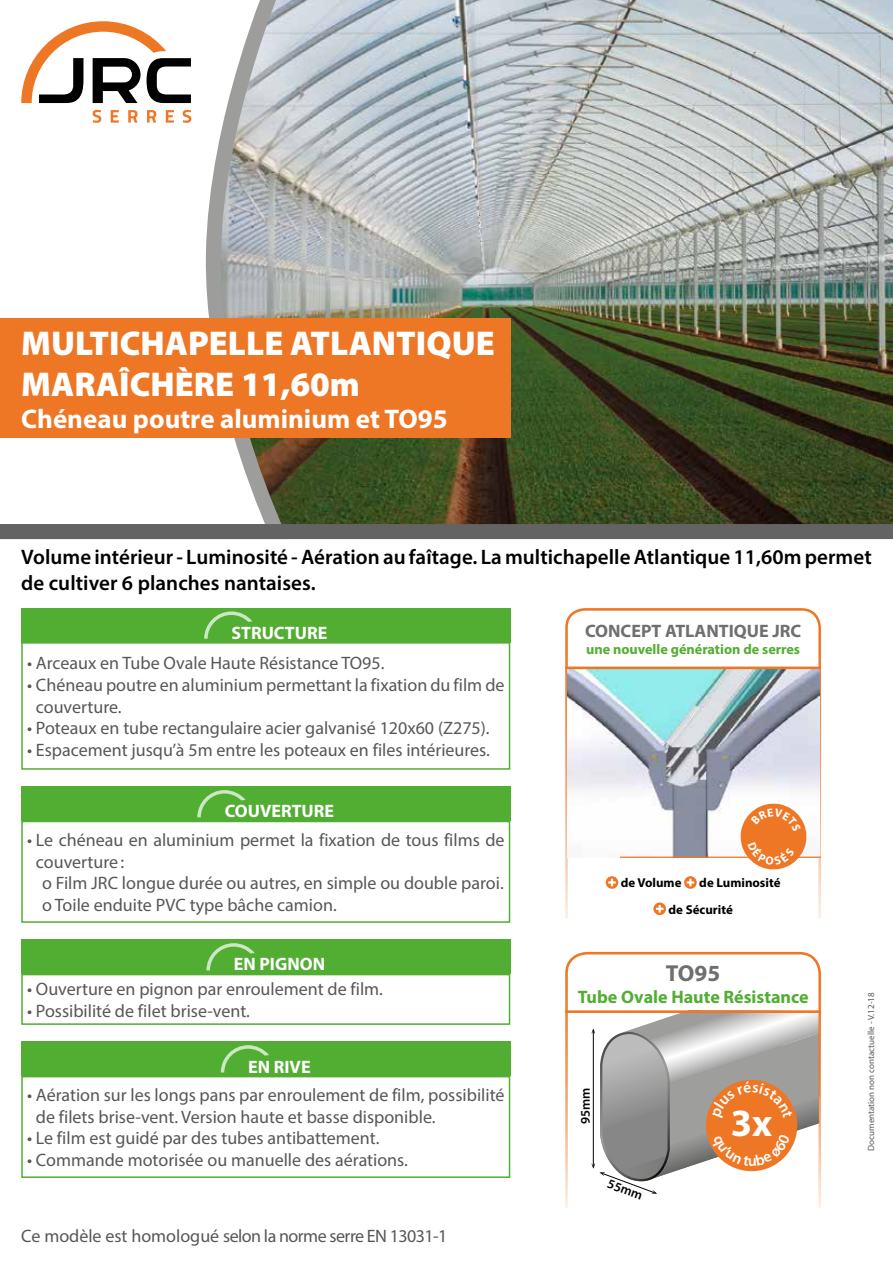
<style>
.page{position:relative;width:893px;height:1263px;background:#fff}
.page>*{position:absolute;margin:0;border:0;box-sizing:border-box;transform-origin:0 0}
.t1{font:700 38.7px "Myriad Pro";color:#fff}
.t2{font:900 34.5px/41.4px "Myriad Pro";color:#fff}
.t3{font:700 27px "Myriad Pro";color:#fff}
.t4{font:700 23.25px "Myriad Pro";color:#706f6f}
.t5{font:600 21px/25.2px "Myriad Pro";letter-spacing:.005em;color:#000}
.t6{font:18px/21.6px "Myriad Pro";color:#575756}
.t7{font:18px "Myriad Pro";letter-spacing:-.025em;color:#575756}
.t8{font:700 18px "Myriad Pro";color:#fff}
.t9{font:700 18px "Myriad Pro";color:#52ae32}
.t10{font:700 18px "Myriad Pro";color:#706f6f}
.t11{font:700 14.25px "Myriad Pro";color:#52ae32}
.t12{font:600 13.2px "Myriad Pro";color:#000}
.t13{font:700 12.9px/26.2px "Myriad Pro";color:#000}
.t14{font:9px "Myriad Pro";color:#575756}
</style>
<div class="page">
<img style="left:299px;top:0;width:594px;height:524px">
<svg style="left:0;top:0;width:299px;height:540px"></svg>
<svg style="left:93px;top:110px;width:8px;height:13px"></svg>
<svg style="left:111px;top:110px;width:8px;height:13px"></svg>
<svg style="left:128px;top:110px;width:10px;height:13px"></svg>
<svg style="left:147px;top:110px;width:9px;height:13px"></svg>
<svg style="left:166px;top:110px;width:8px;height:13px"></svg>
<svg style="left:183px;top:110px;width:8px;height:13px"></svg>
<svg style="left:21px;top:21px;width:170px;height:82px"></svg>
<div style="left:0;top:319px;width:510px;height:119px;background:#ee7726"></div>
<div style="left:21px;top:642px;width:489px;height:128px;border:2px solid #52ae32"></div>
<div style="left:21px;top:608px;width:489px;height:34px;background:#52ae32"></div>
<svg style="left:204px;top:611px;width:49px;height:28px"></svg>
<div style="left:21px;top:821px;width:489px;height:102px;border:2px solid #52ae32"></div>
<div style="left:21px;top:787px;width:489px;height:34px;background:#52ae32"></div>
<svg style="left:197px;top:790px;width:49px;height:27px"></svg>
<div style="left:21px;top:974px;width:489px;height:51px;border:2px solid #52ae32"></div>
<div style="left:21px;top:940px;width:489px;height:34px;background:#52ae32"></div>
<svg style="left:206px;top:943px;width:49px;height:27px"></svg>
<div style="left:21px;top:1076px;width:489px;height:102px;border:2px solid #52ae32"></div>
<div style="left:21px;top:1042px;width:489px;height:34px;background:#52ae32"></div>
<svg style="left:221px;top:1045px;width:48px;height:27px"></svg>
<div style="left:0;top:524px;width:893px;height:15px;background:#646363"></div>
<svg style="left:565px;top:608px;width:257px;height:311px"></svg>
<img style="left:567px;top:669px;width:252px;height:188px">
<hr style="left:620px;top:856px;width:201px;height:2px;background:#ee7726">
<svg style="left:606px;top:876px;width:12px;height:13px"></svg>
<svg style="left:608px;top:879px;width:8px;height:7px"></svg>
<svg style="left:684px;top:876px;width:13px;height:13px"></svg>
<svg style="left:687px;top:879px;width:7px;height:7px"></svg>
<svg style="left:653px;top:902px;width:13px;height:13px"></svg>
<svg style="left:656px;top:905px;width:7px;height:7px"></svg>
<hr style="left:565px;top:666px;width:256px;height:3px;background:#ee7726">
<svg style="left:565px;top:951px;width:257px;height:257px"></svg>
<hr style="left:565px;top:1010px;width:256px;height:3px;background:#ee7726">
<svg style="left:738px;top:801px;width:71px;height:71px"></svg>
<svg style="left:591px;top:1010px;width:228px;height:184px"></svg>
<h2 class="t2" style="left:21px;top:321px;width:475px">MULTICHAPELLE ATLANTIQUE<br>MARAÎCHÈRE 11,60m</h2>
<h3 class="t3" style="left:21px;top:402px;width:428px">Chéneau poutre aluminium et TO95</h3>
<p class="t5" style="left:21px;top:544px;width:852px">Volume intérieur - Luminosité - Aération au faîtage. La multichapelle Atlantique 11,60m permet de cultiver 6 planches nantaises.</p>
<p class="t8" style="left:232px;top:621px;width:97px">STRUCTURE</p>
<p class="t6" style="left:27px;top:652px;width:359px">• Arceaux en Tube Ovale Haute Résistance TO95.</p>
<p class="t6" style="left:36px;top:674px;width:470px;text-indent:-9px">• Chéneau poutre en aluminium permettant la fixation du film de couverture.</p>
<p class="t6" style="left:27px;top:717px;width:464px">• Poteaux en tube rectangulaire acier galvanisé 120x60 (Z275).</p>
<p class="t6" style="left:27px;top:739px;width:464px">• Espacement jusqu’à 5m entre les poteaux en files intérieures.</p>
<p class="t8" style="left:225px;top:799px;width:111px">COUVERTURE</p>
<p class="t6" style="left:27px;top:829px;width:479px">• Le chéneau en aluminium permet la fixation de tous films de</p>
<p class="t6" style="left:36px;top:850px;width:90px">couverture:</p>
<p class="t6" style="left:42px;top:872px;width:463px">o Film JRC longue durée ou autres, en simple ou double paroi.</p>
<p class="t6" style="left:42px;top:894px;width:296px">o Toile enduite PVC type bâche camion.</p>
<p class="t8" style="left:234px;top:953px;width:93px">EN PIGNON</p>
<p class="t6" style="left:27px;top:978px;width:357px">• Ouverture en pignon par enroulement de film.</p>
<p class="t6" style="left:27px;top:1000px;width:224px">• Possibilité de filet brise-vent.</p>
<p class="t8" style="left:248px;top:1055px;width:64px">EN RIVE</p>
<p class="t6" style="left:36px;top:1084px;width:470px;text-indent:-9px">• Aération sur les longs pans par enroulement de film, possibilité de filets brise-vent. Version haute et basse disponible.</p>
<p class="t6" style="left:27px;top:1127px;width:354px">• Le film est guidé par des tubes antibattement.</p>
<p class="t6" style="left:27px;top:1149px;width:382px">• Commande motorisée ou manuelle des aérations.</p>
<p class="t7" style="left:21px;top:1225px;width:428px">Ce modèle est homologué selon la norme serre EN 13031-1</p>
<p class="t10" style="left:585px;top:620px;width:218px">CONCEPT ATLANTIQUE JRC</p>
<p class="t11" style="left:586px;top:640px;width:215px">une nouvelle génération de serres</p>
<p class="t13" style="left:621px;top:869px;width:62px">de Volume</p>
<p class="t13" style="left:669px;top:869px;width:113px;text-indent:31px">de Luminosité de Sécurité</p>
<p class="t4" style="left:666px;top:958px;width:56px">TO95</p>
<p class="t9" style="left:578px;top:985px;width:232px">Tube Ovale Haute Résistance</p>
<p class="t12" style="left:577px;top:1124px;width:38px;rotate:-90deg">95mm</p>
<p class="t12" style="left:611px;top:1175px;width:38px;rotate:20deg">55mm</p>
<h1 class="t1" style="left:731px;top:1098px;width:43px">3x</h1>
<p class="t14" style="left:866px;top:1151px;width:160px;rotate:-90deg">Documentation non contactuelle - V.12-18</p>
</div>
